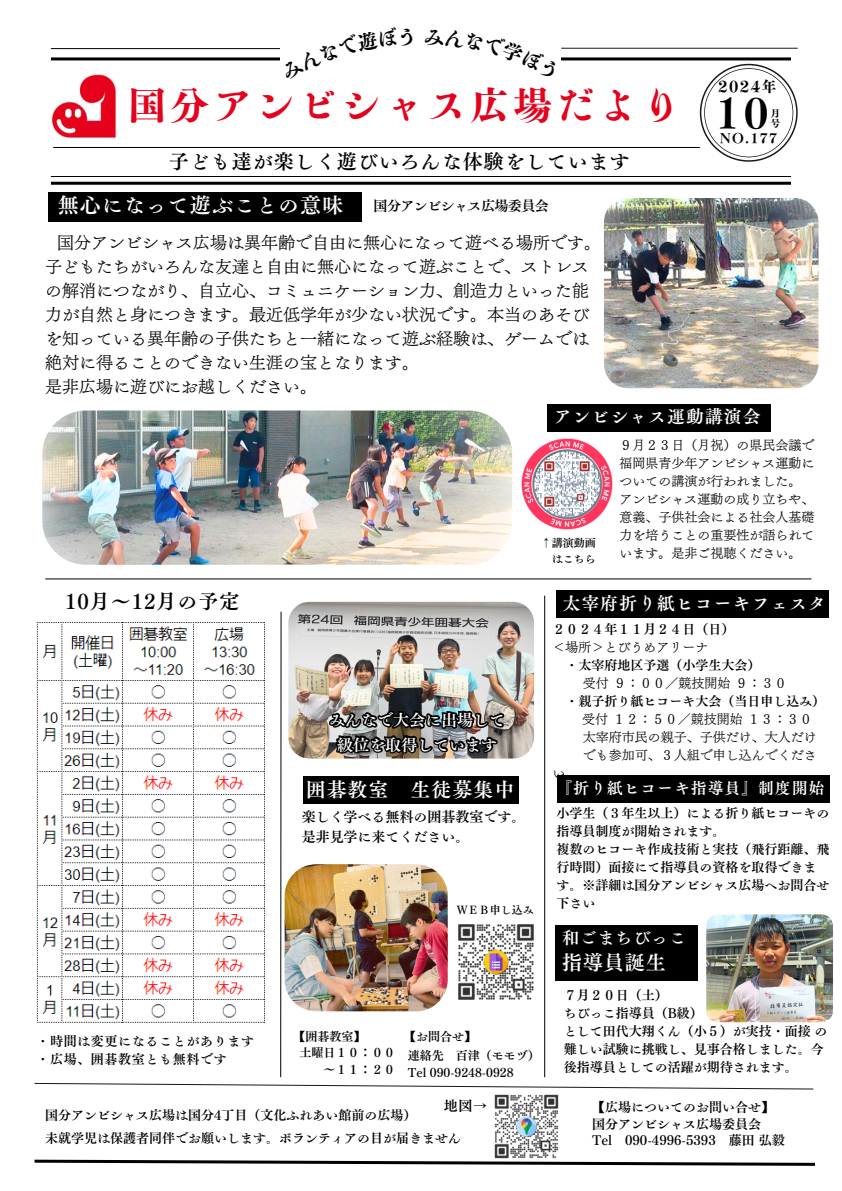
<style>
.page{position:relative;width:842px;height:1191px;background:#fff}
.page>*{position:absolute;margin:0;border:0;box-sizing:border-box;transform-origin:0 0}
.t1{font:40px "Canva Tsuku CMD Min Std E";color:#000}
.t2{font:39px "Canva Tsuku CMD Min Std E";letter-spacing:.1em;color:#e4021c}
.t3{font:21px "Canva Tsuku B Min Pr 6 N B";letter-spacing:.05em;color:#fff}
.t4{font:20px "Canva Tsuku B Min Pr 6 N B";letter-spacing:.05em;color:#000}
.t5{font:20px "Canva Tsuku A Old Min Pr 6 N B";letter-spacing:.05em;color:#fff}
.t6{font:20px "Canva Tsuku B Min Pr 6 N B";letter-spacing:.05em;color:#fff}
.t7{font:18px "Canva Tsuku A Old Min Pr 6 N B";letter-spacing:.05em;color:#fff}
.t8{font:17px/24px "Tsuku B Min Pr 6 N LB";color:#000}
.t9{font:17px "Canva Tsuku B Min Pr 6 N B";letter-spacing:.05em;color:#fff}
.t10{font:16px "Canva Tsuku B Min Pr 6 N B";color:#fff}
.t11{font:16px "Canva Tsuku A Old Min Pr 6 N B";letter-spacing:.05em;color:#fff}
.t12{font:15px "Canva Tsuku CMD Min Std E";letter-spacing:.1em;color:#000}
.t13{font:14px "Canva Tsuku B Min Pr 6 N B";color:#000}
.t14{font:14px "Canva Tsuku B Min Pr 6 N B";letter-spacing:-.04em;color:#000}
.t15{font:13px/18px "Canva Tsuku B Min Pr 6 N B";color:#000}
.t16{font:13px/18px "Tsuku B Min Pr 6 N LB";color:#000}
.t17{font:13px "Canva Tsuku B Min Pr 6 N B";letter-spacing:.05em;color:#000}
.t18{font:13px "Canva Tsuku CMD Min Std E";color:#000}
.t19{font:12px "Canva Tsuku B Min Pr 6 N B";color:#000}
.t20{font:11px/15.8px "Canva Tsuku B Min Pr 6 N B";color:#000;text-align:right}
.t21{font:10px/10.4px "Canva Tsuku CMD Min Std E";color:#000}
</style>
<div class="page">
<hr style="left:53px;top:147px;width:647px;height:1px;background:#000">
<hr style="left:45px;top:578px;width:766px;height:1px;background:#000">
<hr style="left:51px;top:176px;width:740px;height:1px;background:#000">
<hr style="left:51px;top:57px;width:740px;height:3px;background:#000">
<hr style="left:51px;top:182px;width:740px;height:3px;background:#000">
<svg style="left:34px;top:1158px;width:781px;height:8px"></svg>
<hr style="left:51px;top:48px;width:236px;height:1px;background:#000">
<div style="left:281px;top:49px;width:280px;height:25px;background:#fff"></div>
<svg style="left:700px;top:64px;width:97px;height:97px"></svg>
<img style="left:52px;top:74px;width:64px;height:64px">
<img style="left:288px;top:601px;width:246px;height:157px;border-radius:21px">
<hr style="left:544px;top:595px;width:1px;height:481px;background:#000">
<hr style="left:561px;top:48px;width:237px;height:1px;background:#191919">
<div style="left:49px;top:192px;width:313px;height:29px;background:#000"></div>
<img style="left:494px;top:1094px;width:65px;height:64px">
<img style="left:706px;top:914px;width:127px;height:108px;border-radius:11px">
<img style="left:42px;top:410px;width:470px;height:154px;border-radius:44px">
<img style="left:604px;top:198px;width:214px;height:190px">
<img style="left:521px;top:438px;width:92px;height:92px">
<div style="left:556px;top:590px;width:272px;height:27px;background:#000"></div>
<div style="left:557px;top:775px;width:273px;height:27px;background:#000"></div>
<div style="left:547px;top:404px;width:223px;height:27px;background:#000"></div>
<img style="left:34px;top:611px;width:780px;height:478px">
<h2 class="t2" style="left:127px;top:85px;width:555px">国分アンビシャス広場だより</h2>
<p class="t4" style="left:169px;top:151px;width:462px">子ども達が楽しく遊びいろんな体験をしています</p>
<p class="t3" style="left:58px;top:195px;width:287px">無心になって遊ぶことの意味</p>
<p class="t14" style="left:374px;top:198px;width:177px">国分アンビシャス広場委員会</p>
<p class="t8" style="left:45px;top:230px;width:557px;text-indent:12px">国分アンビシャス広場は異年齢で自由に無心になって遊べる場所です。子どもたちがいろんな友達と自由に無心になって遊ぶことで、ストレスの解消につながり、自立心、コミュニケーション力、創造力といった能力が自然と身につきます。最近低学年が少ない状況です。本当のあそびを知っている異年齢の子供たちと一緒になって遊ぶ経験は、ゲームでは絶対に得ることのできない生涯の宝となります。<br>是非広場に遊びにお越しください。</p>
<p class="t12" style="left:718px;top:79px;width:60px">2024年</p>
<p class="t18" style="left:720px;top:132px;width:58px">NO.177</p>
<h5 class="t1" style="left:715px;top:93px;width:55px">10</h5>
<p class="t21" style="left:770px;top:108px;width:11px">月号</p>
<h3 class="t7" style="left:554px;top:407px;width:208px">アンビシャス運動講演会</h3>
<p class="t16" style="left:619px;top:436px;width:196px">９月２３日（月祝）の県民会議で福岡県青少年アンビシャス運動についての講演が行われました。アンビシャス運動の成り立ちや、意義、子供社会による社会人基礎力を培うことの重要性が語られています。是非ご視聴ください。</p>
<p class="t20" style="left:541px;top:535px;width:56px">↑講演動画はこちら</p>
<p class="t4" style="left:65px;top:591px;width:176px">10月～12月の予定</p>
<p class="t10" style="left:329px;top:711px;width:177px">みんなで大会に出場して</p>
<p class="t10" style="left:337px;top:736px;width:161px">級位を取得しています</p>
<p class="t5" style="left:306px;top:779px;width:210px">囲碁教室 生徒募集中</p>
<p class="t13" style="left:302px;top:809px;width:225px">楽しく学べる無料の囲碁教室です。</p>
<p class="t13" style="left:302px;top:829px;width:169px">是非見学に来てください。</p>
<p class="t20" style="left:457px;top:901px;width:78px">ＷＥＢ申し込み</p>
<p class="t19" style="left:294px;top:1030px;width:73px">【囲碁教室】</p>
<p class="t19" style="left:300px;top:1046px;width:97px">土曜日１０：００</p>
<p class="t19" style="left:324px;top:1063px;width:73px">～１１：２０</p>
<p class="t19" style="left:404px;top:1030px;width:73px">【お問合せ】</p>
<p class="t17" style="left:36px;top:1034px;width:219px">・時間は変更になることがあります</p>
<h5 class="t17" style="left:36px;top:1052px;width:192px">・広場、囲碁教室とも無料です</h5>
<p class="t19" style="left:408px;top:1048px;width:133px">連絡先 百津（モモヅ）</p>
<p class="t19" style="left:408px;top:1066px;width:107px">Tel 090-9248-0928</p>
<p class="t15" style="left:45px;top:1105px;width:373px">国分アンビシャス広場は国分4丁目（文化ふれあい館前の広場）</p>
<p class="t15" style="left:45px;top:1128px;width:417px">未就学児は保護者同伴でお願いします。ボランティアの目が届きません</p>
<p class="t13" style="left:444px;top:1098px;width:45px">地図→</p>
<h3 class="t7" style="left:562px;top:594px;width:265px">太宰府折り紙ヒコーキフェスタ</h3>
<p class="t15" style="left:552px;top:619px;width:183px">２０２４年１１月２４日（日）</p>
<h3 class="t16" style="left:552px;top:637px;width:157px">＜場所＞とびうめアリーナ</h3>
<p class="t15" style="left:565px;top:655px;width:196px">・太宰府地区予選（小学生大会）</p>
<p class="t16" style="left:583px;top:673px;width:206px">受付９：００／競技開始９：３０</p>
<p class="t15" style="left:565px;top:691px;width:261px">・親子折り紙ヒコーキ大会（当日申し込み）</p>
<p class="t16" style="left:582px;top:709px;width:232px">受付１２：５０／競技開始１３：３０</p>
<p class="t16" style="left:583px;top:727px;width:235px">太宰府市民の親子、子供だけ、大人だけ</p>
<p class="t16" style="left:583px;top:745px;width:235px">でも参加可、３人組で申し込んでくださ</p>
<p class="t16" style="left:552px;top:763px;width:27px">い。</p>
<p class="t11" style="left:556px;top:779px;width:269px">『折り紙ヒコーキ指導員』制度開始</p>
<p class="t15" style="left:556px;top:804px;width:274px">小学生（３年生以上）による折り紙ヒコーキの指導員制度が開始されます。<br>複数のヒコーキ作成技術と実技（飛行距離、飛行時間）面接にて指導員の資格を取得できます。※詳細は国分アンビシャス広場へお問合せ下さい</p>
<h3 class="t9" style="left:562px;top:929px;width:126px">和ごまちびっこ</h3>
<h3 class="t6" style="left:562px;top:951px;width:104px">指導員誕生</h3>
<p class="t15" style="left:564px;top:986px;width:265px">７月２０日（土）<br>ちびっこ指導員（B級）<br>として田代大翔くん（小５）が実技・面接の難しい試験に挑戦し、見事合格しました。今後指導員としての活躍が期待されます。</p>
<p class="t15" style="left:592px;top:1097px;width:183px">【広場についてのお問い合せ】</p>
<p class="t15" style="left:592px;top:1114px;width:170px">国分アンビシャス広場委員会</p>
<p class="t15" style="left:592px;top:1130px;width:194px">Tel 090-4996-5393 藤田弘毅</p>
</div>
